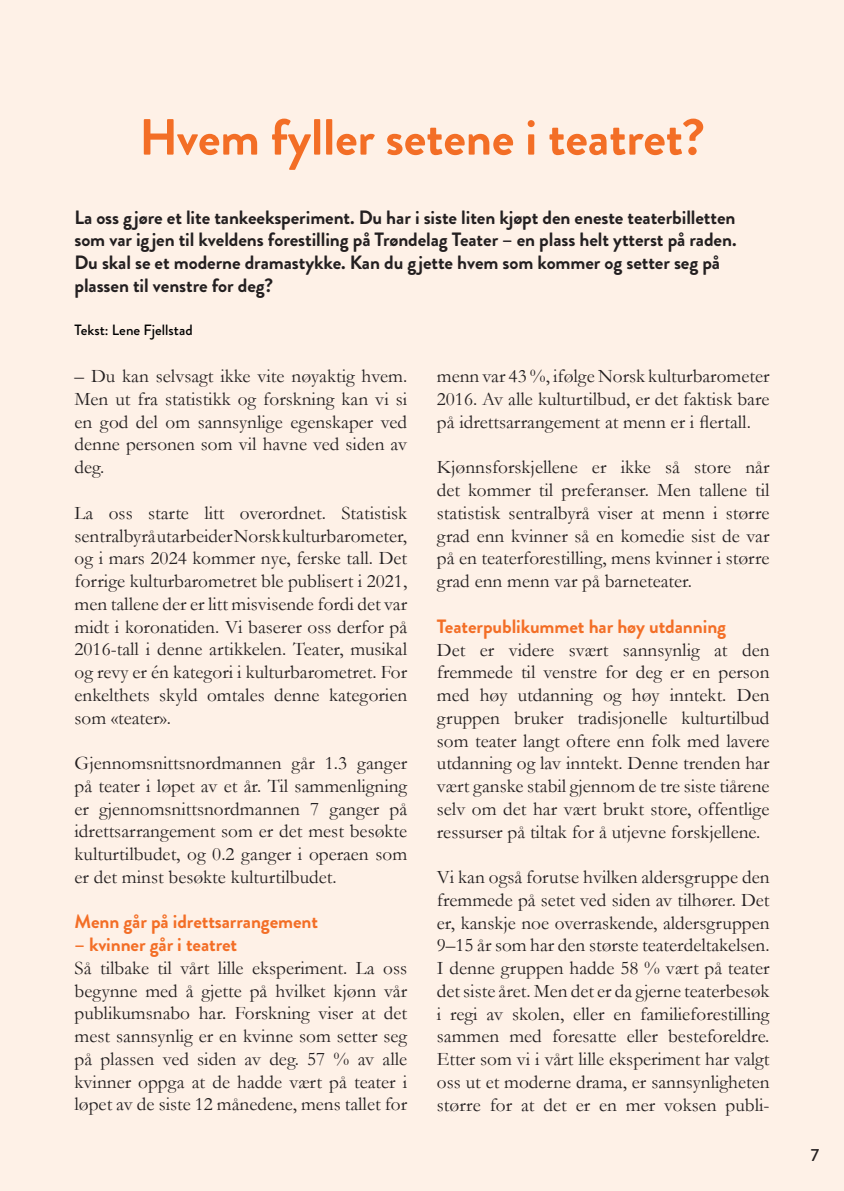
<style>
.page{position:relative;width:844px;height:1191px;background:#fff}
.page>*{position:absolute;margin:0;border:0;box-sizing:border-box;transform-origin:0 0}
.t1{font:700 50.75px "Brandon Grotesque";letter-spacing:-.005em;color:#f36e26}
.t2{font:19.25px/22.8px "Garamond";color:#231f20;text-align:justify}
.ingress{font:700 19.25px/22.8px "Brandon Grotesque";letter-spacing:-.005em;color:#231f20}
.mellomtittel{font:700 19.25px "Brandon Grotesque";letter-spacing:-.005em;color:#f36e26}
.t3{font:500 17.5px "Brandon Grotesque";color:#231f20}
.t4{font:500 14.88px "Brandon Grotesque";color:#000}
</style>
<div class="page">
<div style="left:0;top:0;width:843px;height:1191px;background:#fef1e7"></div>
<p class="t1" style="left:139px;top:102px;width:567px">Hvem fyller setene i teatret?</p>
<p class="ingress" style="left:74px;top:206px;width:663px">La oss gjøre et lite tankeeksperiment. Du har i siste liten kjøpt den eneste teaterbilletten som var igjen til kveldens forestilling på Trøndelag Teater – en plass helt ytterst på raden.<br>Du skal se et moderne dramastykke. Kan du gjette hvem som kommer og setter seg på plassen til venstre for deg?</p>
<p class="t4" style="left:75px;top:319px;width:119px">Tekst: Lene Fjellstad</p>
<p class="t2" style="left:75px;top:364px;width:334px">– Du kan selvsagt ikke vite nøyaktig hvem.<br>Men ut fra statistikk og forskning kan vi si en god del om sannsynlige egenskaper ved denne personen som vil havne ved siden av deg.</p>
<p class="t2" style="left:75px;top:501px;width:334px">La oss starte litt overordnet. Statistisk sentralbyrå utarbeider Norsk kulturbarometer, og i mars 2024 kommer nye, ferske tall. Det forrige kulturbarometret ble publisert i 2021, men tallene der er litt misvisende fordi det var midt i koronatiden. Vi baserer oss derfor på 2016-tall i denne artikkelen. Teater, musikal og revy er én kategori i kulturbarometret. For enkelthets skyld omtales denne kategorien som «teater».</p>
<p class="t2" style="left:75px;top:751px;width:334px">Gjennomsnittsnordmannen går 1.3 ganger på teater i løpet av et år. Til sammenligning er gjennomsnittsnordmannen 7 ganger på idrettsarrangement som er det mest besøkte kulturtilbudet, og 0.2 ganger i operaen som er det minst besøkte kulturtilbudet.</p>
<p class="mellomtittel" style="left:75px;top:908px;width:245px">Menn går på idrettsarrangement</p>
<p class="mellomtittel" style="left:75px;top:931px;width:164px">– kvinner går i teatret</p>
<p class="t2" style="left:75px;top:956px;width:334px">Så tilbake til vårt lille eksperiment. La oss begynne med å gjette på hvilket kjønn vår publikumsnabo har. Forskning viser at det mest sannsynlig er en kvinne som setter seg på plassen ved siden av deg. 57 % av alle kvinner oppga at de hadde vært på teater i løpet av de siste 12 månedene, mens tallet for</p>
<p class="t2" style="left:437px;top:364px;width:334px">menn var 43 %, ifølge Norsk kulturbarometer 2016. Av alle kulturtilbud, er det faktisk bare på idrettsarrangement at menn er i flertall.</p>
<p class="t2" style="left:437px;top:455px;width:334px">Kjønnsforskjellene er ikke så store når det kommer til preferanser. Men tallene til statistisk sentralbyrå viser at menn i større grad enn kvinner så en komedie sist de var på en teaterforestilling, mens kvinner i større grad enn menn var på barneteater.</p>
<p class="mellomtittel" style="left:437px;top:612px;width:291px">Teaterpublikummet har høy utdanning</p>
<p class="t2" style="left:437px;top:637px;width:334px">Det er videre svært sannsynlig at den fremmede til venstre for deg er en person med høy utdanning og høy inntekt. Den gruppen bruker tradisjonelle kulturtilbud som teater langt oftere enn folk med lavere utdanning og lav inntekt. Denne trenden har vært ganske stabil gjennom de tre siste tiårene selv om det har vært brukt store, offentlige ressurser på tiltak for å utjevne forskjellene.</p>
<p class="t2" style="left:437px;top:865px;width:334px">Vi kan også forutse hvilken aldersgruppe den fremmede på setet ved siden av tilhører. Det er, kanskje noe overraskende, aldersgruppen 9–15 år som har den største teaterdeltakelsen.<br>I denne gruppen hadde 58 % vært på teater det siste året. Men det er da gjerne teaterbesøk i regi av skolen, eller en familieforestilling sammen med foresatte eller besteforeldre.<br>Etter som vi i vårt lille eksperiment har valgt oss ut et moderne drama, er sannsynligheten større for at det er en mer voksen publi-</p>
<p class="t3" style="left:810px;top:1143px;width:10px">7</p>
</div>
